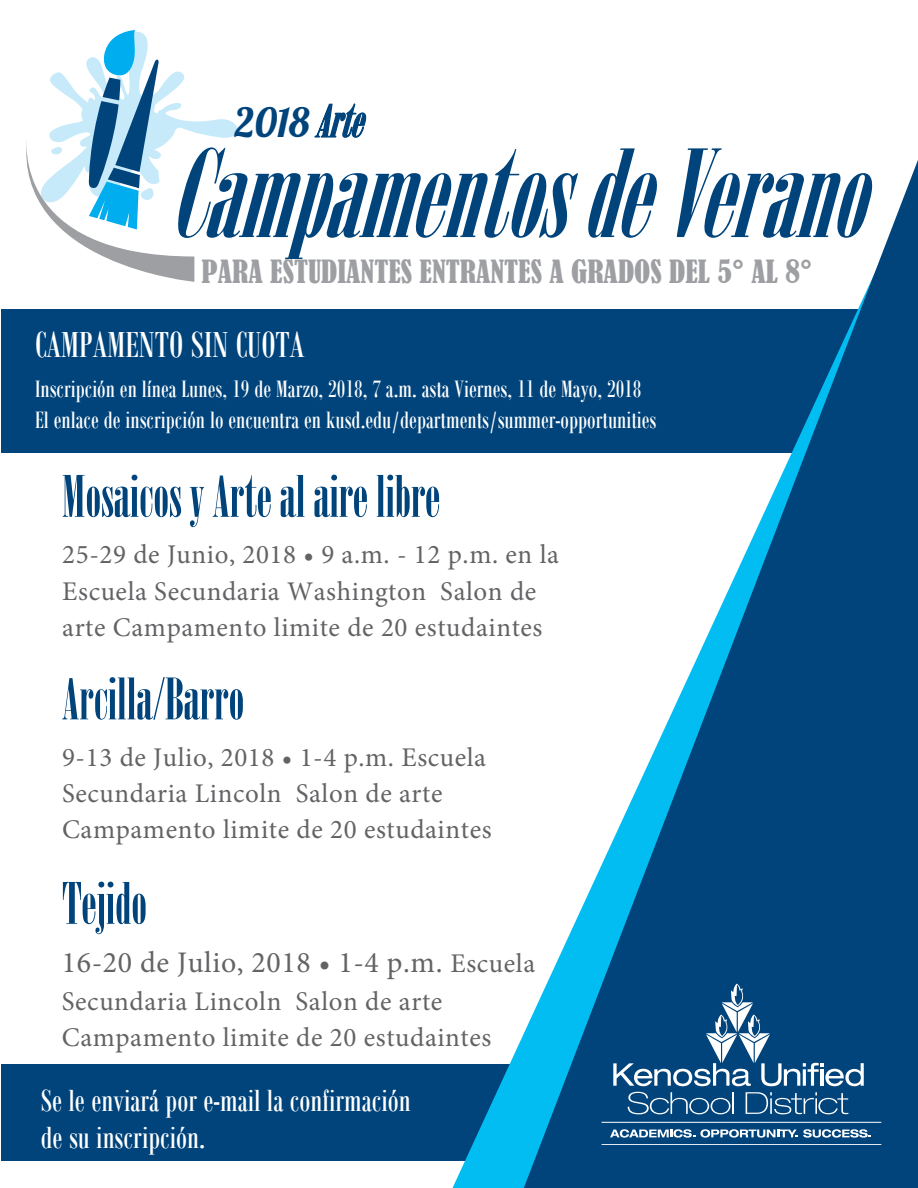
<style>
.page{position:relative;width:918px;height:1188px;background:#fff}
.page>*{position:absolute;margin:0;border:0;box-sizing:border-box;transform-origin:0 0}
.t1{font:italic 120.75px "Bodoni MT Poster Compressed";color:#00447b}
.t2{font:57px "Bodoni MT Poster Compressed";color:#00447b}
.t3{font:40.2px "Lobster 1.3";color:#00447b}
.t4{font:39px "Bodoni MT Condensed";color:#fff}
.t5{font:33px/37px "Bodoni MT Condensed";color:#fff}
.t6{font:condensed 30px "Bernard";color:#9d9fa2}
.t7{font:29.85px "Minion Pro";letter-spacing:.02em;color:#636366}
.t8{font:27px/36.3px "Minion Pro";letter-spacing:.02em;color:#636366}
.t9{font:25.5px/30.5px "Bodoni MT Condensed";color:#fff}
.s1{font-family:"Bodoni MT Poster Compressed";font-style:italic;font-size:45px}
.s2{font-size:27px}
</style>
<div class="page">
<div style="left:1px;top:309px;width:894px;height:143px;background:#00447b"></div>
<div style="left:1px;top:1064px;width:894px;height:97px;background:#00447b"></div>
<svg style="left:453px;top:452px;width:71px;height:736px"></svg>
<svg style="left:26px;top:30px;width:212px;height:252px"></svg>
<svg style="left:524px;top:160px;width:394px;height:1028px;fill:#00447b"></svg>
<svg style="left:610px;top:1129px;width:261px;height:9px"></svg>
<hr style="left:602px;top:1122px;width:279px;height:1px;background:#fff">
<hr style="left:602px;top:1144px;width:279px;height:1px;background:#fff">
<svg style="left:628px;top:1092px;width:103px;height:22px"></svg>
<hr style="left:732px;top:1092px;width:2px;height:22px;background:#fff">
<svg style="left:746px;top:1092px;width:102px;height:22px"></svg>
<svg style="left:613px;top:984px;width:251px;height:102px"></svg>
<p class="t3" style="left:235px;top:97px;width:142px">2018 <span class="s1">Arte</span></p>
<p class="t1" style="left:170px;top:125px;width:731px">CampamentosdeVerano</p>
<p class="t6" style="left:202px;top:254px;width:612px">PARA ESTUDIANTES ENTRANTES A GRADOS DEL 5° AL 8°</p>
<p class="t4" style="left:35px;top:322px;width:271px">CAMPAMENTO SIN CUOTA</p>
<p class="t9" style="left:35px;top:374px;width:623px">Inscripción en línea Lunes, 19 de Marzo, 2018, 7 a.m. asta Viernes, 11 de Mayo, 2018<br>El enlace de inscripción lo encuentra en kusd.edu/departments/summer-opportunities</p>
<p class="t2" style="left:62px;top:464px;width:380px">Mosaicos y Arte al aire libre</p>
<p class="t8" style="left:62px;top:537px;width:498px">25-29 de Junio, 2018 • 9 a.m. - 12 p.m. en la<br>Escuela Secundaria Washington Salon de arte Campamento limite de 20 estudaintes</p>
<p class="t2" style="left:62px;top:666px;width:184px">Arcilla/Barro</p>
<p class="t8" style="left:62px;top:739px;width:431px">9-13 de Julio, 2018 • 1-4 p.m. Escuela<br>Secundaria Lincoln Salon de arte<br>Campamento limite de 20 estudaintes</p>
<p class="t2" style="left:62px;top:871px;width:86px">Tejido</p>
<p class="t7" style="left:62px;top:942px;width:475px">16-20 de Julio, 2018 • 1-4 p.m. <span class="s2">Escuela</span></p>
<p class="t8" style="left:62px;top:983px;width:431px">Secundaria Lincoln Salon de arte<br>Campamento limite de 20 estudaintes</p>
<p class="t5" style="left:41px;top:1081px;width:371px">Se le enviará por e-mail la confirmación de su inscripción.</p>
</div>
